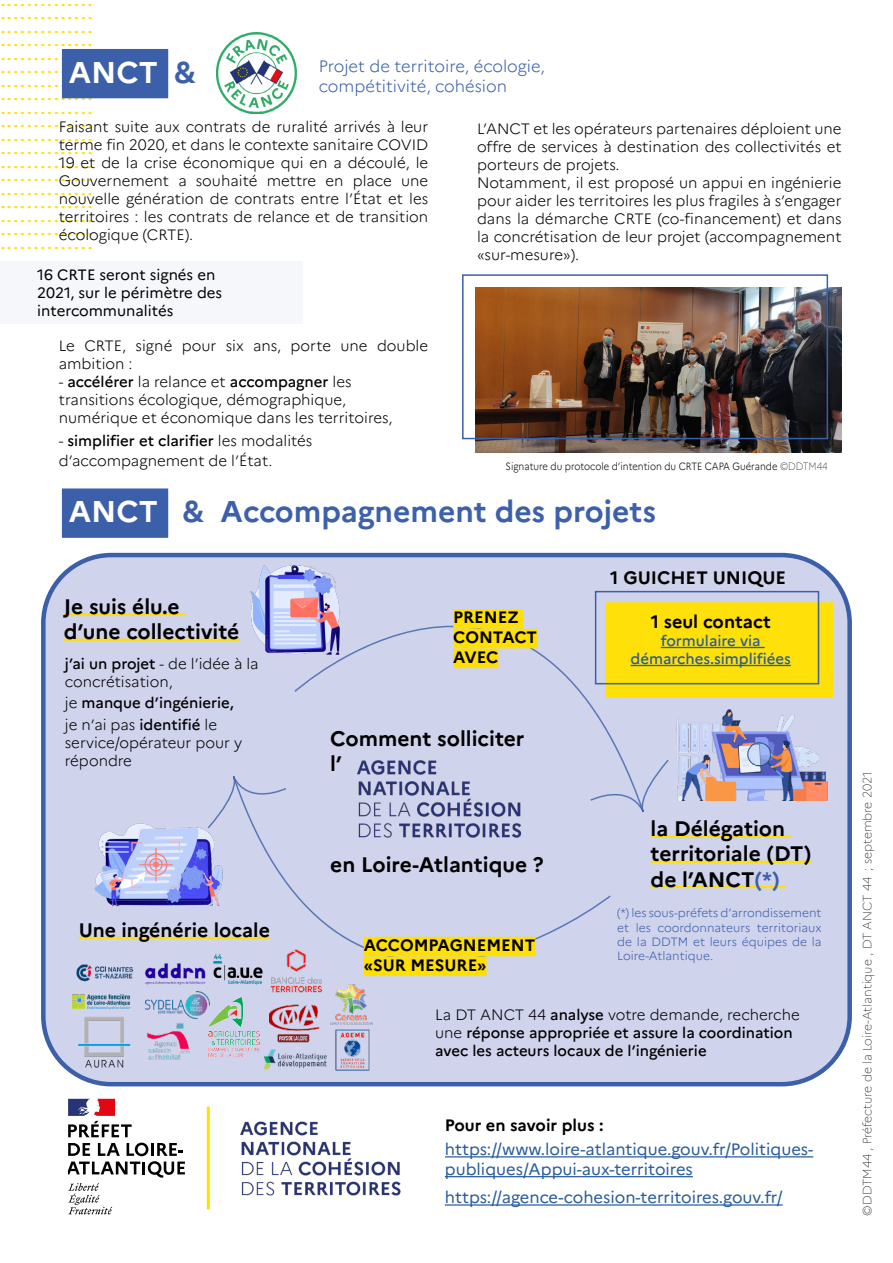
<style>
.page{position:relative;width:893px;height:1263px;background:#fff}
.page>*{position:absolute;margin:0;border:0;box-sizing:border-box;transform-origin:0 0}
.t1{font:700 30px "Marianne";color:#3c60aa}
.t2{font:700 30px "Marianne";color:#fff}
.t3{font:700 21px/25.2px "Marianne";color:#000}
.t4{font:700 19.5px "Marianne";color:#000}
.t5{font:18px/13.5px "Marianne";color:#ffe109;text-align:justify;scale:1.39 1}
.t6{font:700 18px "Marianne";color:#000}
.t7{font:16.5px/19.8px "Marianne";color:#275b9b}
.t8{font:700 16.5px/19.8px "Marianne";color:#000}
.t9{font:300 16.5px/19.8px "Marianne";color:#3b5fa9}
.t10{font:300 15px/18px "Marianne";color:#000}
.t11{font:500 15px/18px "Marianne";color:#000}
.t12{font:15px/18px "Marianne";color:#000}
.t13{font:500 15px/18px "Marianne";color:#275b9b;text-align:center}
.t14{font:300 12px/14.4px "Marianne";color:#3b5fa9;text-align:justify}
.t15{font:100 12px "Marianne";color:#000}
.t16{font:300 10.5px "Marianne";color:#000;scale:.89 1}
.s1{color:#3c60aa}
.s2{font-weight:500}
.s3{font-weight:100}
.s4{color:#fff}
.s5{font-weight:300}
.s6{color:#3b5fa9}
</style>
<div class="page">
<svg style="left:68px;top:1183px;width:44px;height:31px"></svg>
<svg style="left:68px;top:1099px;width:117px;height:78px"></svg>
<img style="left:240px;top:1121px;width:161px;height:75px">
<div style="left:43px;top:555px;width:807px;height:529px;background:#d0d3ec;border-radius:68px"></div>
<div style="left:41px;top:553px;width:811px;height:533px;border:4px solid #3b5fa9;border-radius:68px"></div>
<img style="left:236px;top:552px;width:117px;height:102px">
<svg style="left:293px;top:615px;width:355px;height:182px"></svg>
<hr style="left:207px;top:1107px;width:3px;height:102px;background:#ffe000">
<div style="left:61px;top:49px;width:108px;height:50px;background:#3b5fa9"></div>
<img style="left:216px;top:32px;width:81px;height:81px">
<hr style="left:64px;top:613px;width:121px;height:3px;background:#ffe000">
<hr style="left:64px;top:639px;width:175px;height:2px;background:#ffe000">
<hr style="left:651px;top:835px;width:140px;height:3px;background:#ffe000">
<hr style="left:651px;top:861px;width:160px;height:2px;background:#ffe000">
<hr style="left:651px;top:886px;width:134px;height:2px;background:#ffe000">
<hr style="left:445px;top:1156px;width:368px;height:1px;background:#275b9b">
<hr style="left:445px;top:1176px;width:248px;height:1px;background:#275b9b">
<hr style="left:445px;top:1204px;width:338px;height:1px;background:#275b9b">
<hr style="left:79px;top:937px;width:191px;height:2px;background:#ffe000">
<img style="left:146px;top:992px;width:63px;height:26px">
<img style="left:265px;top:1049px;width:62px;height:20px">
<img style="left:72px;top:994px;width:59px;height:16px">
<img style="left:78px;top:1017px;width:53px;height:51px">
<img style="left:145px;top:963px;width:61px;height:22px">
<img style="left:476px;top:287px;width:366px;height:166px">
<div style="left:453px;top:609px;width:70px;height:19px;background:#ffe000"></div>
<div style="left:453px;top:629px;width:84px;height:19px;background:#ffe000"></div>
<div style="left:453px;top:649px;width:45px;height:19px;background:#ffe000"></div>
<img style="left:648px;top:709px;width:180px;height:92px">
<img style="left:94px;top:823px;width:112px;height:84px">
<svg style="left:612px;top:783px;width:33px;height:29px"></svg>
<svg style="left:206px;top:776px;width:406px;height:199px"></svg>
<svg style="left:231px;top:776px;width:56px;height:29px"></svg>
<div style="left:364px;top:937px;width:171px;height:19px;background:#ffe000"></div>
<div style="left:364px;top:956px;width:123px;height:20px;background:#ffe000"></div>
<svg style="left:594px;top:590px;width:240px;height:109px;background:#efd931"></svg>
<img style="left:76px;top:964px;width:57px;height:18px">
<img style="left:269px;top:1004px;width:41px;height:39px">
<img style="left:208px;top:998px;width:51px;height:58px">
<div style="left:61px;top:488px;width:108px;height:50px;background:#3b5fa9"></div>
<img style="left:146px;top:1023px;width:44px;height:37px">
<img style="left:206px;top:951px;width:61px;height:34px">
<img style="left:462px;top:274px;width:367px;height:166px">
<img style="left:335px;top:1030px;width:35px;height:41px">
<img style="left:267px;top:949px;width:58px;height:43px">
<img style="left:306px;top:978px;width:67px;height:52px">
<p class="t5" style="left:-1px;top:-7px;width:70px">.............. .............. .............. .............. .............. .............. .............. .............. .............. .............. .............. .............. .............. .............. .............. .............. .............. .............. ..............</p>
<p class="t9" style="left:319px;top:56px;width:228px">Projet de territoire, écologie, compétitivité, cohésion</p>
<h1 class="t2" style="left:69px;top:54px;width:129px">ANCT <span class="s1">&amp;</span></h1>
<p class="t10" style="left:59px;top:118px;width:371px;text-align:justify">Faisant suite aux contrats de ruralité arrivés à leur terme fin 2020, et dans le contexte sanitaire COVID 19 et de la crise économique qui en a découlé, le Gouvernement a souhaité mettre en place une nouvelle génération de contrats entre l’État et les territoires : les contrats de relance et de transition écologique (CRTE).</p>
<p class="t10" style="left:477px;top:119px;width:366px">L’ANCT et les opérateurs partenaires déploient une offre de services à destination des collectivités et porteurs de projets.<br>Notamment, il est proposé un appui en ingénierie pour aider les territoires les plus fragiles à s’engager dans la démarche CRTE (co-financement) et dans la concrétisation de leur projet (accompagnement «sur-mesure»).</p>
<p class="t12" style="left:37px;top:266px;width:186px">16 CRTE seront signés en<br>2021, sur le périmètre des intercommunalités</p>
<p class="t10" style="left:59px;top:337px;width:371px">Le CRTE, signé pour six ans, porte une double ambition :</p>
<p class="t10" style="left:59px;top:373px;width:335px">- <span class="s2">accélérer</span> la relance et <span class="s2">accompagner</span> les transitions écologique, démographique, numérique et économique dans les territoires,</p>
<p class="t10" style="left:59px;top:430px;width:255px;line-height:19.8px">- <span class="s2">simplifier et clarifier</span> les modalités d’accompagnement de l’État.</p>
<p class="t16" style="left:506px;top:460px;width:364px">Signature du protocole d’intention du CRTE CAPA Guérande <span class="s3">©DDTM44</span></p>
<h1 class="t1" style="left:69px;top:493px;width:589px"><span class="s4">ANCT</span> &amp; Accompagnement des projets</h1>
<h2 class="t3" style="left:64px;top:594px;width:177px">Je suis élu.e d’une collectivité</h2>
<p class="t10" style="left:65px;top:654px;width:195px"><span class="s2">j’ai un projet</span> - de l’idée à la concrétisation,</p>
<p class="t11" style="left:65px;top:692px;width:171px;line-height:22.2px"><span class="s5">je</span> manque d’ingénierie, <span class="s5">je n’ai pas</span> identifié <span class="s5">le</span></p>
<p class="t10" style="left:65px;top:734px;width:179px">service/opérateur pour y répondre</p>
<h3 class="t4" style="left:79px;top:918px;width:193px">Une ingénérie locale</h3>
<p class="t8" style="left:453px;top:607px;width:85px">PRENEZ<br>CONTACT<br>AVEC</p>
<h2 class="t3" style="left:330px;top:726px;width:196px">Comment solliciter l’</h2>
<h2 class="t3" style="left:330px;top:852px;width:215px">en Loire-Atlantique ?</h2>
<p class="t8" style="left:364px;top:935px;width:173px">ACCOMPAGNEMENT «SUR MESURE»</p>
<p class="t6" style="left:610px;top:567px;width:177px">1 GUICHET UNIQUE</p>
<p class="t6" style="left:651px;top:610px;width:121px">1 seul contact</p>
<p class="t13" style="left:630px;top:631px;width:162px">formulaire via démarches.simplifiées</p>
<h2 class="t3" style="left:651px;top:816px;width:162px">la Délégation territoriale (DT) de l’ANCT<span class="s6">(*)</span></h2>
<p class="t14" style="left:617px;top:906px;width:206px">(*) les sous-préfets d’arrondissement et les coordonnateurs territoriaux de la DDTM et leurs équipes de la Loire-Atlantique.</p>
<p class="t11" style="left:435px;top:1006px;width:366px"><span class="s5">La DT ANCT 44</span> analyse <span class="s5">votre demande, recherche une</span> réponse appropriée et assure la coordination avec les acteurs locaux de l’ingénierie</p>
<p class="t8" style="left:445px;top:1115px;width:160px">Pour en savoir plus :</p>
<p class="t7" style="left:445px;top:1139px;width:370px">https://www.loire-atlantique.gouv.fr/Politiques&shy;publiques/Appui-aux-territoires</p>
<p class="t7" style="left:445px;top:1187px;width:339px">https://agence-cohesion-territoires.gouv.fr/</p>
<p class="t15" style="left:860px;top:1215px;width:446px;rotate:-90deg">©DDTM44 , Préfecture de la Loire-Atlantique , DT ANCT 44 ; septembre 2021</p>
</div>
